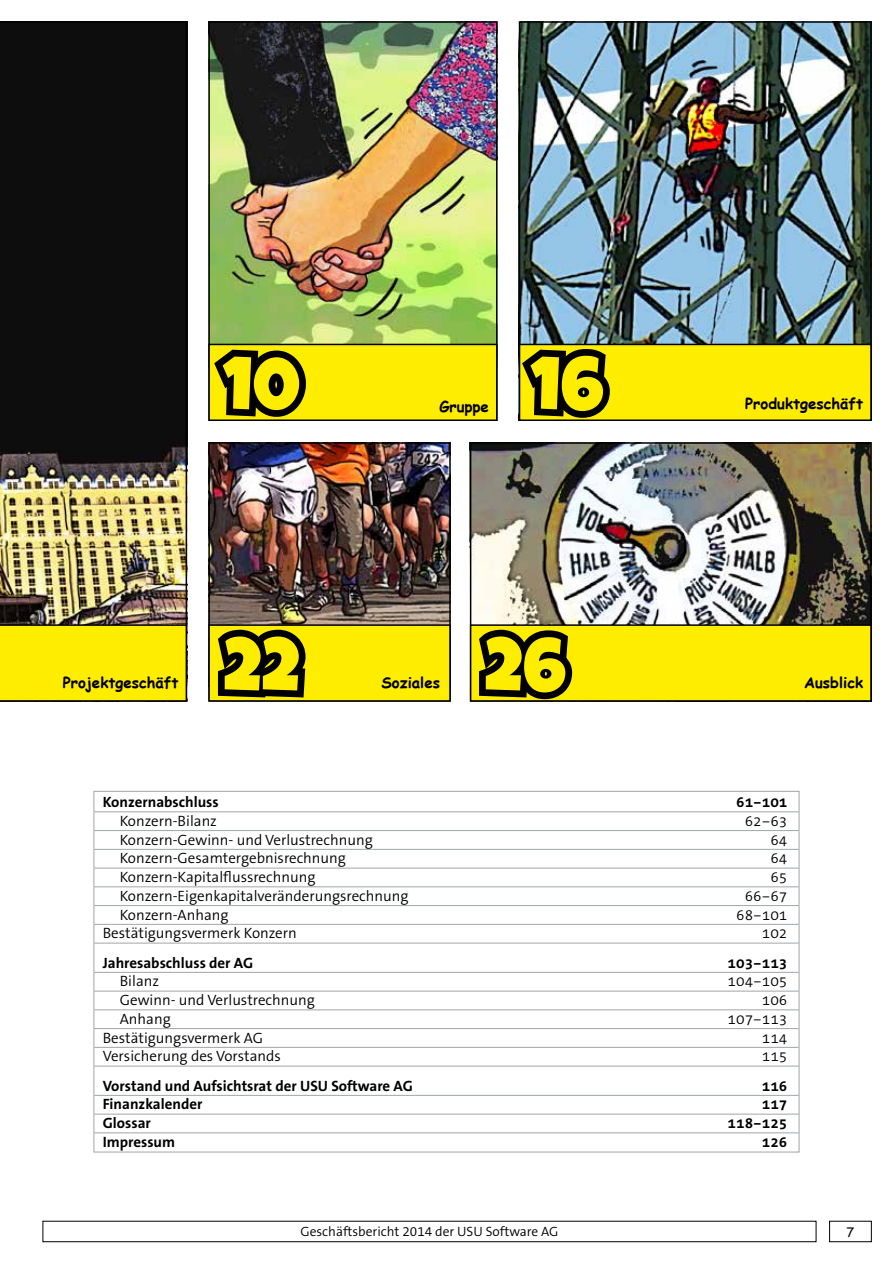
<style>
.page{position:relative;width:893px;height:1263px;background:#fff}
.page>*{position:absolute;margin:0;border:0;box-sizing:border-box;transform-origin:0 0}
.t1{font:75px "Luckiest Guy";color:#ffed00}
.t2{font:300 15px "The Sans B4";color:#000}
.t3{font:700 15px "The Sans B7";color:#000}
.t4{font:700 15px "Comic Sans MS";color:#000}
.t5{font:300 14.25px "The Sans Mono M4";color:#000}
.t6{font:700 14.25px "The Sans Mono M7";color:#000}
.t7{font:300 13.5px "The Sans B4";color:#000}
.t8{font:12.75px "Comic Sans MS";color:#000}
</style>
<div class="page">
<div style="left:43px;top:1221px;width:773px;height:21px;border:1px solid #000"></div>
<div style="left:829px;top:1221px;width:43px;height:21px;border:1px solid #000"></div>
<img style="left:211px;top:24px;width:283px;height:320px">
<div style="left:208px;top:21px;width:289px;height:400px;border:2px solid #000"></div>
<img style="left:522px;top:24px;width:347px;height:320px">
<div style="left:519px;top:21px;width:353px;height:400px;border:2px solid #000"></div>
<img style="left:473px;top:445px;width:396px;height:179px">
<div style="left:470px;top:442px;width:402px;height:260px;border:2px solid #000"></div>
<img style="left:211px;top:445px;width:237px;height:179px">
<div style="left:208px;top:442px;width:243px;height:260px;border:2px solid #000"></div>
<img style="left:0;top:21px;width:187px;height:603px">
<svg style="left:93px;top:790px;width:707px;height:363px"></svg>
<div style="left:209px;top:344px;width:288px;height:76px;background:#ffed00"></div>
<div style="left:208px;top:344px;width:289px;height:77px;border:2px solid #000"></div>
<div style="left:209px;top:625px;width:241px;height:76px;background:#ffed00"></div>
<div style="left:208px;top:624px;width:243px;height:78px;border:2px solid #000"></div>
<div style="left:519px;top:344px;width:352px;height:76px;background:#ffed00"></div>
<div style="left:519px;top:344px;width:353px;height:77px;border:2px solid #000"></div>
<div style="left:471px;top:625px;width:400px;height:76px;background:#ffed00"></div>
<div style="left:470px;top:624px;width:402px;height:78px;border:2px solid #000"></div>
<div style="left:0;top:624px;width:187px;height:78px;background:#ffed00"></div>
<svg style="left:208px;top:338px;width:107px;height:83px"></svg>
<svg style="left:208px;top:619px;width:108px;height:83px"></svg>
<svg style="left:469px;top:619px;width:114px;height:83px"></svg>
<svg style="left:518px;top:338px;width:102px;height:83px"></svg>
<h1 class="t1" style="left:224px;top:335px;width:78px">10</h1>
<p class="t4" style="left:439px;top:395px;width:51px">Gruppe</p>
<h1 class="t1" style="left:531px;top:335px;width:74px">16</h1>
<p class="t4" style="left:745px;top:392px;width:119px">Produktgeschäft</p>
<h1 class="t1" style="left:224px;top:616px;width:78px">22</h1>
<h1 class="t1" style="left:485px;top:616px;width:83px">26</h1>
<p class="t4" style="left:63px;top:671px;width:117px">Projektgeschäft</p>
<p class="t4" style="left:804px;top:671px;width:61px">Ausblick</p>
<p class="t4" style="left:381px;top:671px;width:60px">Soziales</p>
<p class="t3" style="left:103px;top:794px;width:118px">Konzernabschluss</p>
<p class="t6" style="left:736px;top:794px;width:53px">61–101</p>
<p class="t2" style="left:120px;top:813px;width:99px">Konzern-Bilanz</p>
<p class="t5" style="left:745px;top:813px;width:44px">62–63</p>
<p class="t2" style="left:120px;top:832px;width:254px">Konzern-Gewinn- und Verlustrechnung</p>
<p class="t5" style="left:770px;top:832px;width:19px">64</p>
<p class="t2" style="left:120px;top:851px;width:228px">Konzern-Gesamtergebnisrechnung</p>
<p class="t5" style="left:770px;top:851px;width:19px">64</p>
<p class="t2" style="left:120px;top:869px;width:197px">Konzern-Kapitalflussrechnung</p>
<p class="t5" style="left:770px;top:869px;width:19px">65</p>
<p class="t2" style="left:120px;top:888px;width:290px">Konzern-Eigenkapitalveränderungsrechnung</p>
<p class="t5" style="left:745px;top:888px;width:44px">66–67</p>
<p class="t2" style="left:120px;top:907px;width:110px">Konzern-Anhang</p>
<p class="t5" style="left:736px;top:907px;width:53px">68–101</p>
<p class="t2" style="left:103px;top:926px;width:196px">Bestätigungsvermerk Konzern</p>
<p class="t5" style="left:762px;top:926px;width:27px">102</p>
<p class="t3" style="left:103px;top:955px;width:152px">Jahresabschluss der AG</p>
<p class="t6" style="left:728px;top:955px;width:61px">103–113</p>
<p class="t2" style="left:120px;top:974px;width:41px">Bilanz</p>
<p class="t5" style="left:728px;top:974px;width:61px">104–105</p>
<p class="t2" style="left:120px;top:992px;width:197px">Gewinn- und Verlustrechnung</p>
<p class="t5" style="left:762px;top:992px;width:27px">106</p>
<p class="t2" style="left:120px;top:1011px;width:53px">Anhang</p>
<p class="t5" style="left:728px;top:1011px;width:61px">107–113</p>
<p class="t2" style="left:103px;top:1030px;width:162px">Bestätigungsvermerk AG</p>
<p class="t5" style="left:762px;top:1030px;width:27px">114</p>
<p class="t2" style="left:103px;top:1049px;width:180px">Versicherung des Vorstands</p>
<p class="t5" style="left:762px;top:1049px;width:27px">115</p>
<p class="t3" style="left:103px;top:1078px;width:311px">Vorstand und Aufsichtsrat der USU Software AG</p>
<p class="t6" style="left:762px;top:1078px;width:27px">116</p>
<p class="t3" style="left:103px;top:1096px;width:101px">Finanzkalender</p>
<p class="t6" style="left:762px;top:1096px;width:27px">117</p>
<p class="t3" style="left:103px;top:1115px;width:50px">Glossar</p>
<p class="t6" style="left:728px;top:1115px;width:61px">118–125</p>
<p class="t3" style="left:103px;top:1134px;width:74px">Impressum</p>
<p class="t6" style="left:762px;top:1134px;width:27px">126</p>
<p class="t7" style="left:300px;top:1225px;width:260px">Geschäftsbericht 2014 der USU Software AG</p>
<p class="t8" style="left:847px;top:1222px;width:9px">7</p>
</div>
